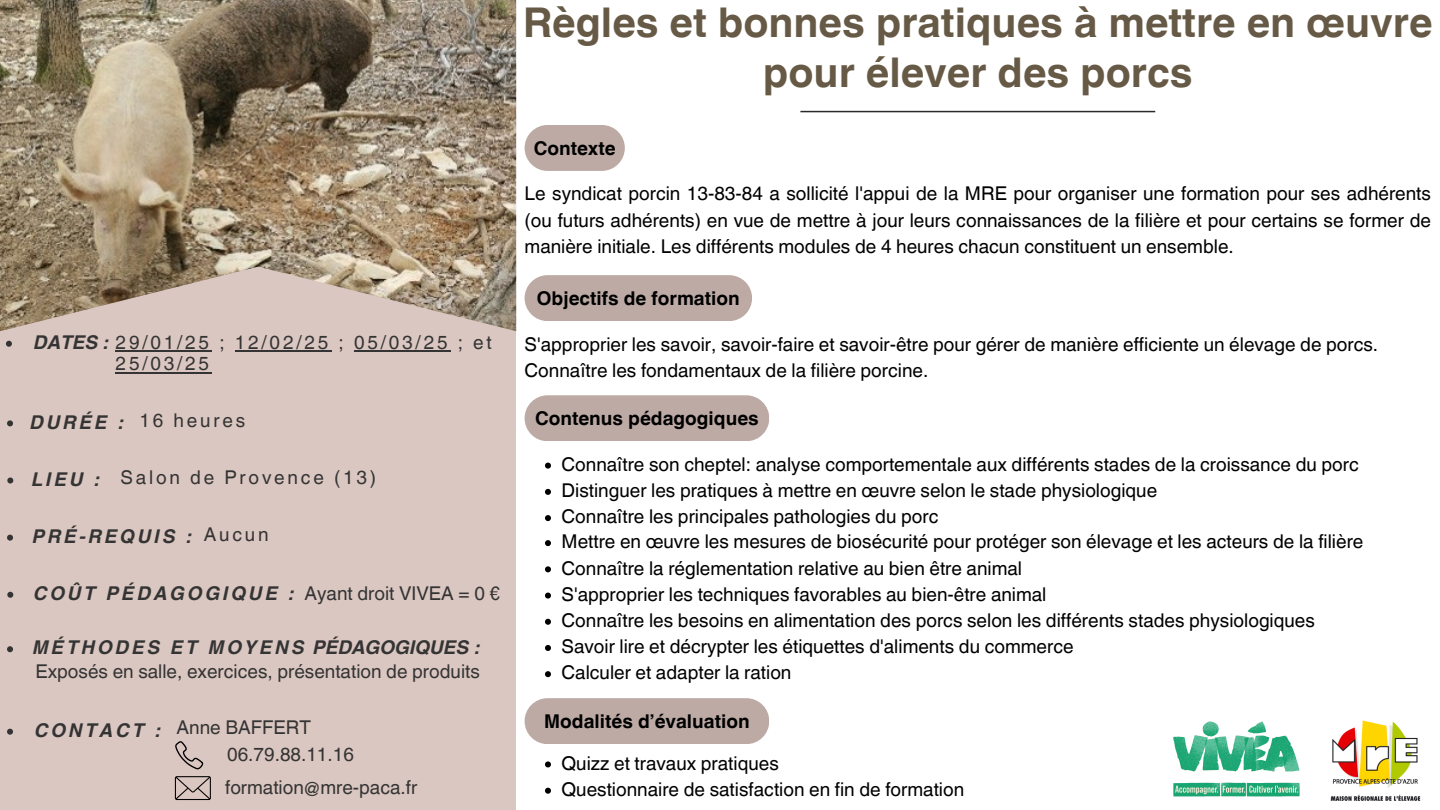
<style>
.page{position:relative;width:1440px;height:810px;background:#fff}
.page>*{position:absolute;margin:0;border:0;box-sizing:border-box;transform-origin:0 0}
.t1{font:700 41px/49.5px "Helvetica World";color:#665a46;text-align:center}
.t2{font:19px/26.2px "Helvetica World";color:#000;text-align:justify}
.t3{font:19px "Helvetica World";color:#343434}
.t4{font:italic 700 19px "Helvetica World";letter-spacing:.145em;color:#343434}
.t5{font:19px/21.8px "Helvetica World";letter-spacing:.145em;color:#343434}
.t6{font:700 19px "Helvetica World";color:#000}
.s1{font-weight:700;font-style:italic}
</style>
<div class="page">
<div style="left:0;top:0;width:516px;height:810px;background:#dbc7c1"></div>
<hr style="left:800px;top:111px;width:355px;height:1px;background:#292929">
<img style="left:0;top:0;width:516px;height:331px">
<svg style="left:175px;top:741px;width:28px;height:29px"></svg>
<svg style="left:175px;top:776px;width:36px;height:24px"></svg>
<div style="left:525px;top:125px;width:100px;height:46px;background:#bdaaa5;border-radius:23px"></div>
<div style="left:525px;top:275px;width:227px;height:46px;background:#bdaaa5;border-radius:23px"></div>
<div style="left:525px;top:395px;width:244px;height:46px;background:#bdaaa5;border-radius:23px"></div>
<div style="left:525px;top:698px;width:244px;height:46px;background:#bdaaa5;border-radius:23px"></div>
<img style="left:1330px;top:720px;width:91px;height:81px">
<img style="left:1173px;top:721px;width:126px;height:76px">
<svg style="left:7px;top:729px;width:6px;height:6px"></svg>
<hr style="left:116px;top:350px;width:96px;height:2px;background:#343434">
<hr style="left:235px;top:350px;width:96px;height:2px;background:#343434">
<hr style="left:354px;top:350px;width:96px;height:2px;background:#343434">
<hr style="left:116px;top:372px;width:96px;height:1px;background:#343434">
<svg style="left:6px;top:341px;width:6px;height:6px"></svg>
<svg style="left:7px;top:420px;width:6px;height:6px"></svg>
<svg style="left:7px;top:478px;width:6px;height:6px"></svg>
<svg style="left:7px;top:535px;width:6px;height:6px"></svg>
<svg style="left:7px;top:592px;width:6px;height:6px"></svg>
<svg style="left:7px;top:646px;width:6px;height:6px"></svg>
<svg style="left:545px;top:463px;width:6px;height:6px"></svg>
<svg style="left:545px;top:489px;width:6px;height:6px"></svg>
<svg style="left:545px;top:515px;width:6px;height:6px"></svg>
<svg style="left:545px;top:540px;width:6px;height:6px"></svg>
<svg style="left:545px;top:566px;width:6px;height:6px"></svg>
<svg style="left:545px;top:593px;width:6px;height:6px"></svg>
<svg style="left:545px;top:619px;width:6px;height:6px"></svg>
<svg style="left:545px;top:671px;width:6px;height:6px"></svg>
<svg style="left:545px;top:645px;width:6px;height:6px"></svg>
<svg style="left:545px;top:761px;width:6px;height:6px"></svg>
<svg style="left:545px;top:788px;width:6px;height:6px"></svg>
<p class="t5" style="left:116px;top:331px;width:378px;text-indent:-82px"><span class="s1">DATES :</span> 29/01/25 ; 12/02/25 ; 05/03/25 ; et<br>25/03/25</p>
<p class="t4" style="left:30px;top:406px;width:95px">DURÉE :</p>
<p class="t5" style="left:139px;top:409px;width:107px">16 heures</p>
<h2 class="t4" style="left:32px;top:464px;width:69px">LIEU :</h2>
<p class="t5" style="left:121px;top:467px;width:257px">Salon de Provence (13)</p>
<p class="t4" style="left:32px;top:521px;width:160px">PRÉ-REQUIS :</p>
<p class="t3" style="left:204px;top:523px;width:66px">Aucun</p>
<p class="t4" style="left:34px;top:578px;width:262px">COÛT PÉDAGOGIQUE :</p>
<p class="t3" style="left:305px;top:582px;width:197px">Ayant droit VIVEA = 0 €</p>
<p class="t4" style="left:33px;top:632px;width:448px">MÉTHODES ET MOYENS PÉDAGOGIQUES :</p>
<p class="t3" style="left:35px;top:660px;width:446px">Exposés en salle, exercices, présentation de produits</p>
<h1 class="t3" style="left:177px;top:716px;width:136px">Anne BAFFERT</h1>
<p class="t3" style="left:227px;top:743px;width:128px">06.79.88.11.16</p>
<h3 class="t3" style="left:225px;top:776px;width:194px">formation@mre-paca.fr</h3>
<p class="t4" style="left:35px;top:715px;width:127px">CONTACT :</p>
<p class="t1" style="left:523px;top:-6px;width:911px">Règles et bonnes pratiques à mettre en œuvre pour élever des porcs</p>
<p class="t6" style="left:534px;top:133px;width:84px">Contexte</p>
<p class="t2" style="left:525px;top:181px;width:908px">Le syndicat porcin 13-83-84 a sollicité l'appui de la MRE pour organiser une formation pour ses adhérents (ou futurs adhérents) en vue de mettre à jour leurs connaissances de la filière et pour certains se former de manière initiale. Les différents modules de 4 heures chacun constituent un ensemble.</p>
<p class="t6" style="left:537px;top:283px;width:204px">Objectifs de formation</p>
<h3 class="t2" style="left:525px;top:331px;width:855px">S'approprier les savoir, savoir-faire et savoir-être pour gérer de manière efficiente un élevage de porcs.<br>Connaître les fondamentaux de la filière porcine.</h3>
<p class="t6" style="left:535px;top:403px;width:225px">Contenus pédagogiques</p>
<p class="t2" style="left:562px;top:451px;width:799px">Connaître son cheptel: analyse comportementale aux différents stades de la croissance du porc</p>
<h3 class="t2" style="left:562px;top:477px;width:597px">Distinguer les pratiques à mettre en œuvre selon le stade physiologique</h3>
<p class="t2" style="left:562px;top:504px;width:378px">Connaître les principales pathologies du porc</p>
<p class="t2" style="left:562px;top:529px;width:803px">Mettre en œuvre les mesures de biosécurité pour protéger son élevage et les acteurs de la filière</p>
<p class="t2" style="left:562px;top:555px;width:462px">Connaître la réglementation relative au bien être animal</p>
<p class="t2" style="left:562px;top:581px;width:486px">S'approprier les techniques favorables au bien-être animal</p>
<p class="t2" style="left:562px;top:607px;width:755px">Connaître les besoins en alimentation des porcs selon les différents stades physiologiques</p>
<p class="t2" style="left:562px;top:660px;width:231px">Calculer et adapter la ration</p>
<p class="t2" style="left:562px;top:634px;width:514px">Savoir lire et décrypter les étiquettes d'aliments du commerce</p>
<p class="t6" style="left:544px;top:706px;width:207px">Modalités d’évaluation</p>
<p class="t2" style="left:562px;top:750px;width:219px">Quizz et travaux pratiques</p>
<p class="t2" style="left:562px;top:776px;width:404px">Questionnaire de satisfaction en fin de formation</p>
</div>
